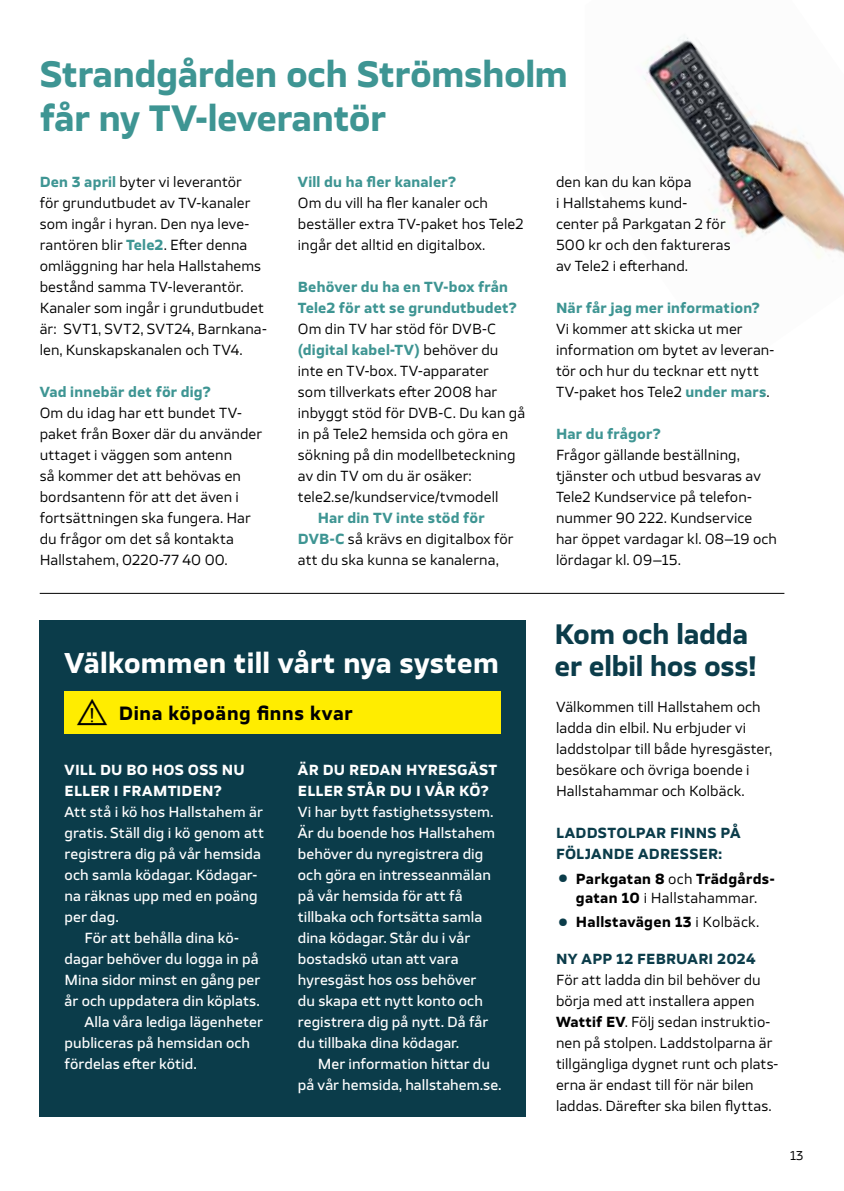
<style>
.page{position:relative;width:844px;height:1191px;background:#fff}
.page>*{position:absolute;margin:0;border:0;box-sizing:border-box;transform-origin:0 0}
.t1{font:700 35px/43.8px "TT Severs";letter-spacing:-.01em;color:#3e9593}
.t2{font:700 27.3px "TT Severs";letter-spacing:.005em;color:#fff}
.t3{font:700 26.95px/31.7px "TT Severs";letter-spacing:-.01em;color:#0b3c4a}
.t4{font:700 18.38px "TT Severs";letter-spacing:.035em;color:#000}
.t5{font:14px/21px "TT Severs";letter-spacing:.005em;color:#000}
.t6{font:500 14px/21px "TT Severs";letter-spacing:.005em;color:#fff}
.t7{font:700 14px/21px "TT Severs";letter-spacing:.015em;color:#3e9593}
.t8{font:700 14px/19.2px "TT Severs";letter-spacing:.025em;color:#000;text-align:center}
.t9{font:700 14px/21px "TT Severs";letter-spacing:.015em;color:#fff}
.t10{font:700 14px/21px "TT Severs";letter-spacing:.015em;color:#0b3c4a}
.t11{font:12.25px "TT Severs";color:#000}
.s1{font-weight:700;color:#3e9593}
.s2{font-weight:900;font-size:26.25px;color:#0b3c4a}
.s3{font-weight:400}
.s4{font-weight:700}
</style>
<div class="page">
<img style="left:643px;top:35px;width:200px;height:224px">
<div style="left:40px;top:620px;width:486px;height:496px;background:#0b3c4a"></div>
<div style="left:64px;top:691px;width:437px;height:43px;background:#ffed00"></div>
<hr style="left:40px;top:593px;width:744px;height:1px;background:#000">
<h1 class="t1" style="left:40px;top:52px;width:529px">Strandgården och Strömsholm får ny TV-leverantör</h1>
<p class="t5" style="left:40px;top:171px;width:228px"><span class="s1">Den 3 april</span> byter vi leverantör<br>för grundutbudet av TV-kanaler som ingår i hyran. Den nya leve&shy;rantören blir <span class="s1">Tele2</span>. Efter denna omläggning har hela Hallstahems bestånd samma TV-leverantör.<br>Kanaler som ingår i grundutbudet är: SVT1, SVT2, SVT24, Barnkana&shy;len, Kunskapskanalen och TV4.</p>
<p class="t7" style="left:40px;top:381px;width:173px">Vad innebär det för dig?</p>
<p class="t5" style="left:40px;top:402px;width:224px">Om du idag har ett bundet TV&shy;paket från Boxer där du använder uttaget i väggen som antenn<br>så kommer det att behövas en bordsantenn för att det även i fortsättningen ska fungera. Har du frågor om det så kontakta<br>Hallstahem, 0220-77 40 00.</p>
<p class="t7" style="left:298px;top:171px;width:160px">Vill du ha fler kanaler?</p>
<p class="t5" style="left:298px;top:192px;width:227px">Om du vill ha fler kanaler och beställer extra TV-paket hos Tele2 ingår det alltid en digitalbox.</p>
<p class="t7" style="left:298px;top:276px;width:220px">Behöver du ha en TV-box från<br>Tele2 för att se grundutbudet?</p>
<p class="t5" style="left:298px;top:318px;width:229px">Om din TV har stöd för DVB-C <span class="s1">(digital kabel-TV)</span> behöver du inte en TV-box. TV-apparater<br>som tillverkats efter 2008 har inbyggt stöd för DVB-C. Du kan gå in på Tele2 hemsida och göra en sökning på din modellbeteckning av din TV om du är osäker: tele2.se/kundservice/tvmodell</p>
<p class="t5" style="left:298px;top:507px;width:217px;text-indent:20px"><span class="s1">Har din TV inte stöd för<br>DVB-C</span> så krävs en digitalbox för att du ska kunna se kanalerna,</p>
<p class="t5" style="left:556px;top:171px;width:176px">den kan du kan köpa<br>i Hallstahems kund&shy;center på Parkgatan 2 för<br>500 kr och den faktureras av Tele2 i efterhand.</p>
<p class="t7" style="left:556px;top:297px;width:205px">När får jag mer information?</p>
<p class="t5" style="left:556px;top:318px;width:220px">Vi kommer att skicka ut mer information om bytet av leveran&shy;tör och hur du tecknar ett nytt<br>TV-paket hos Tele2 <span class="s1">under mars</span>.</p>
<p class="t7" style="left:556px;top:423px;width:106px">Har du frågor?</p>
<p class="t5" style="left:556px;top:444px;width:222px">Frågor gällande beställning, tjänster och utbud besvaras av<br>Tele2 Kundservice på telefon&shy;nummer 90 222. Kundservice har öppet vardagar kl. 08–19 och lördagar kl. 09–15.</p>
<h2 class="t2" style="left:64px;top:644px;width:435px">Välkommen till vårt nya system</h2>
<h3 class="t4" style="left:75px;top:701px;width:279px">⚠ Dina köpoäng finns kvar</h3>
<p class="t9" style="left:64px;top:759px;width:182px">VILL DU BO HOS OSS NU<br>ELLER I FRAMTIDEN?</p>
<p class="t6" style="left:64px;top:801px;width:200px">Att stå i kö hos Hallstahem är</p>
<p class="t6" style="left:64px;top:822px;width:201px">gratis. Ställ dig i kö genom att</p>
<p class="t6" style="left:64px;top:843px;width:198px">registrera dig på vår hemsida</p>
<p class="t6" style="left:64px;top:864px;width:194px">och samla ködagar. Ködagar-</p>
<p class="t6" style="left:64px;top:885px;width:195px">na räknas upp med en poäng</p>
<p class="t6" style="left:64px;top:906px;width:56px">per dag.</p>
<p class="t6" style="left:84px;top:927px;width:156px">För att behålla dina kö-</p>
<p class="t6" style="left:64px;top:948px;width:195px">dagar behöver du logga in på</p>
<p class="t6" style="left:64px;top:969px;width:197px">Mina sidor minst en gång per</p>
<p class="t6" style="left:64px;top:990px;width:196px">år och uppdatera din köplats.</p>
<p class="t6" style="left:84px;top:1011px;width:180px">Alla våra lediga lägenheter</p>
<p class="t6" style="left:64px;top:1032px;width:187px">publiceras på hemsidan och</p>
<p class="t6" style="left:64px;top:1053px;width:133px">fördelas efter kötid.</p>
<p class="t9" style="left:298px;top:759px;width:201px">ÄR DU REDAN HYRESGÄST<br>ELLER STÅR DU I VÅR KÖ?</p>
<p class="t6" style="left:298px;top:801px;width:199px">Vi har bytt fastighetssystem.<br>Är du boende hos Hallstahem behöver du nyregistrera dig och göra en intresseanmälan på vår hemsida för att få tillbaka och fortsätta samla dina ködagar. Står du i vår bostadskö utan att vara hyresgäst hos oss behöver du skapa ett nytt konto och registrera dig på nytt. Då får du tillbaka dina ködagar.</p>
<p class="t6" style="left:298px;top:1053px;width:205px;text-indent:20px">Mer information hittar du på vår hemsida, hallstahem.se.</p>
<h3 class="t3" style="left:554px;top:618px;width:204px">Kom och ladda er elbil hos oss!</h3>
<p class="t5" style="left:556px;top:696px;width:217px">Välkommen till Hallstahem och ladda din elbil. Nu erbjuder vi laddstolpar till både hyresgäster, besökare och övriga boende i<br>Hallstahammar och Kolbäck.</p>
<p class="t10" style="left:556px;top:822px;width:186px">LADDSTOLPAR FINNS PÅ<br>FÖLJANDE ADRESSER:</p>
<p class="t8" style="left:556px;top:868px;width:219px"><span class="s2">•</span> Parkgatan 8 <span class="s3">och</span> Trädgårds&shy;gatan 10 <span class="s3">i Hallstahammar.</span></p>
<p class="t8" style="left:556px;top:912px;width:204px"><span class="s2">•</span> Hallstavägen 13 <span class="s3">i Kolbäck.</span></p>
<p class="t10" style="left:556px;top:948px;width:201px">NY APP 12 FEBRUARI 2024</p>
<p class="t5" style="left:556px;top:969px;width:223px">För att ladda din bil behöver du börja med att installera appen <span class="s4">Wattif EV</span>. Följ sedan instruktio&shy;nen på stolpen. Laddstolparna är tillgängliga dygnet runt och plats&shy;erna är endast till för när bilen laddas. Därefter ska bilen flyttas.</p>
<p class="t11" style="left:789px;top:1147px;width:15px">13</p>
</div>
